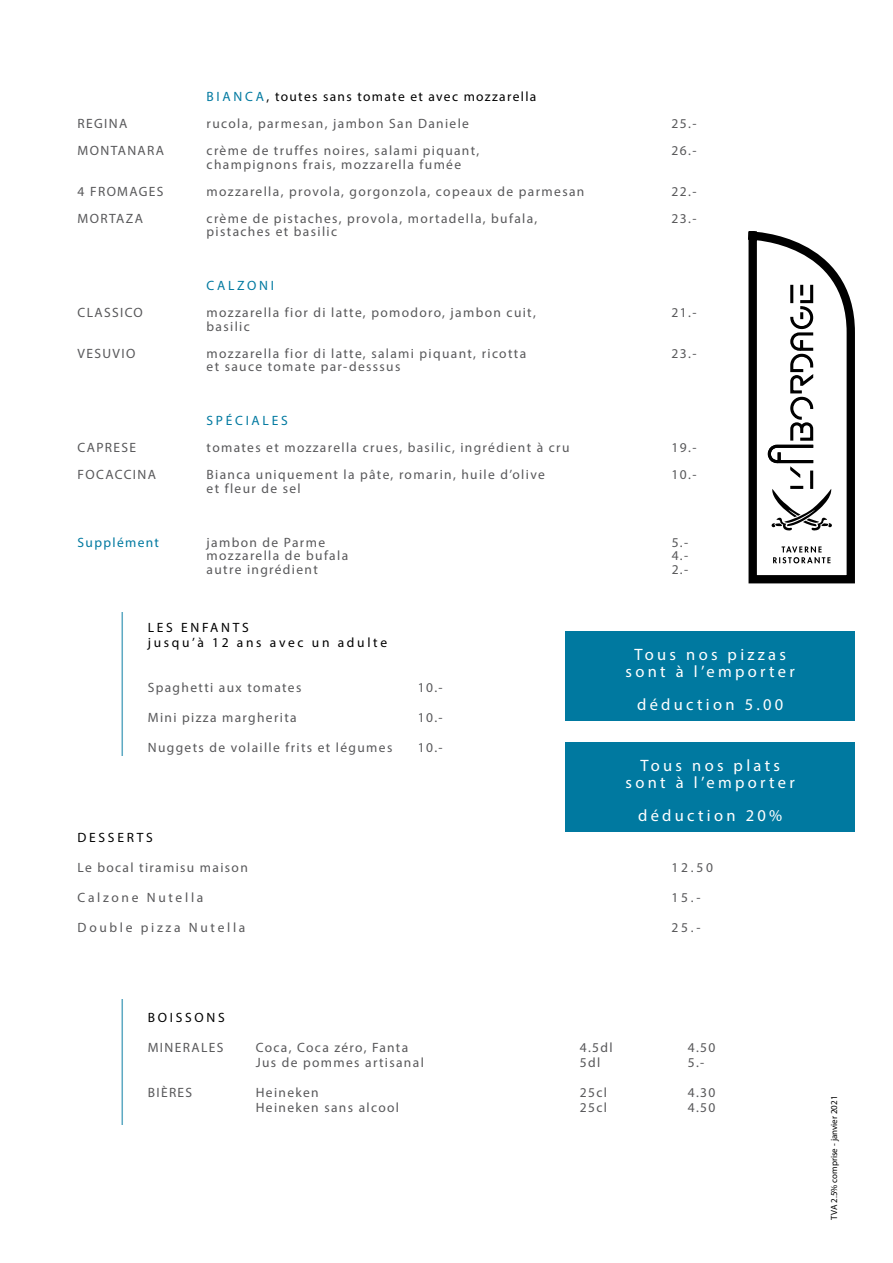
<style>
.page{position:relative;width:893px;height:1263px;background:#fff}
.page>*{position:absolute;margin:0;border:0;box-sizing:border-box;transform-origin:0 0}
.t1{font:18px "Minion Pro";color:#0079a0}
.t2{font:16.5px/16.5px "Myriad Pro";letter-spacing:.2em;color:#fff;text-align:center}
.t3{font:13.5px "Myriad Pro";letter-spacing:.1em;color:#58585a}
.t4{font:13.5px/15px "Myriad Pro";letter-spacing:.2em;color:#000}
.t5{font:13.5px "Myriad Pro";letter-spacing:.1em;color:#000}
.t6{font:13.5px "Myriad Pro";letter-spacing:.2em;color:#58585a}
.t7{font:13.5px "Myriad Pro";letter-spacing:.2em;color:#0079a0}
.t8{font:13.5px "Myriad Pro";letter-spacing:.1em;color:#0079a0}
.t9{font:9px "Myriad Pro";color:#000}
.s1{color:#0079a0}
</style>
<div class="page">
<svg style="left:748px;top:231px;width:107px;height:353px"></svg>
<div style="left:566px;top:742px;width:289px;height:90px;background:#0079a0"></div>
<div style="left:566px;top:631px;width:289px;height:90px;background:#0079a0"></div>
<p class="t5" style="left:207px;top:88px;width:331px"><span class="s1">BIANCA</span>, toutes sans tomate et avec mozzarella</p>
<p class="t3" style="left:78px;top:115px;width:51px">REGINA</p>
<p class="t3" style="left:207px;top:115px;width:264px">rucola, parmesan, jambon San Daniele</p>
<p class="t3" style="left:672px;top:115px;width:26px">25.-</p>
<p class="t3" style="left:78px;top:142px;width:88px">MONTANARA</p>
<p class="t3" style="left:207px;top:142px;width:274px">crème de truffes noires, salami piquant,</p>
<p class="t3" style="left:672px;top:142px;width:26px">26.-</p>
<p class="t3" style="left:207px;top:156px;width:256px">champignons frais, mozzarella fumée</p>
<p class="t3" style="left:78px;top:183px;width:87px">4 FROMAGES</p>
<p class="t3" style="left:207px;top:183px;width:379px">mozzarella, provola, gorgonzola, copeaux de parmesan</p>
<p class="t3" style="left:672px;top:183px;width:26px">22.-</p>
<p class="t3" style="left:78px;top:210px;width:67px">MORTAZA</p>
<p class="t3" style="left:207px;top:210px;width:332px">crème de pistaches, provola, mortadella, bufala,</p>
<p class="t3" style="left:672px;top:210px;width:26px">23.-</p>
<p class="t3" style="left:207px;top:223px;width:132px">pistaches et basilic</p>
<p class="t7" style="left:207px;top:277px;width:69px">CALZONI</p>
<p class="t3" style="left:78px;top:304px;width:67px">CLASSICO</p>
<p class="t3" style="left:207px;top:304px;width:331px">mozzarella fior di latte, pomodoro, jambon cuit,</p>
<p class="t3" style="left:672px;top:304px;width:26px">21.-</p>
<p class="t3" style="left:207px;top:318px;width:45px">basilic</p>
<p class="t3" style="left:78px;top:345px;width:59px">VESUVIO</p>
<p class="t3" style="left:207px;top:345px;width:321px">mozzarella fior di latte, salami piquant, ricotta</p>
<p class="t3" style="left:672px;top:345px;width:26px">23.-</p>
<p class="t3" style="left:207px;top:358px;width:195px">et sauce tomate par-desssus</p>
<p class="t7" style="left:207px;top:412px;width:83px">SPÉCIALES</p>
<p class="t3" style="left:78px;top:439px;width:60px">CAPRESE</p>
<p class="t3" style="left:207px;top:439px;width:364px">tomates et mozzarella crues, basilic, ingrédient à cru</p>
<p class="t3" style="left:672px;top:439px;width:26px">19.-</p>
<p class="t3" style="left:78px;top:466px;width:80px">FOCACCINA</p>
<p class="t3" style="left:207px;top:466px;width:340px">Bianca uniquement la pâte, romarin, huile d’olive</p>
<p class="t3" style="left:672px;top:466px;width:26px">10.-</p>
<p class="t3" style="left:207px;top:480px;width:96px">et fleur de sel</p>
<p class="t8" style="left:78px;top:534px;width:83px">Supplément</p>
<p class="t3" style="left:207px;top:534px;width:120px">jambon de Parme</p>
<p class="t3" style="left:672px;top:534px;width:18px">5.-</p>
<p class="t3" style="left:207px;top:547px;width:143px">mozzarella de bufala</p>
<p class="t3" style="left:672px;top:547px;width:18px">4.-</p>
<p class="t3" style="left:207px;top:561px;width:113px">autre ingrédient</p>
<p class="t3" style="left:672px;top:561px;width:18px">2.-</p>
<h1 class="t1" style="left:142px;top:612px;width:145px;rotate:90deg">________________</h1>
<p class="t4" style="left:148px;top:619px;width:241px">LES ENFANTS<br>jusqu’à 12 ans avec un adulte</p>
<p class="t3" style="left:148px;top:679px;width:155px">Spaghetti aux tomates</p>
<p class="t3" style="left:418px;top:679px;width:26px">10.-</p>
<p class="t3" style="left:148px;top:709px;width:150px">Mini pizza margherita</p>
<p class="t3" style="left:418px;top:709px;width:26px">10.-</p>
<p class="t3" style="left:148px;top:739px;width:246px">Nuggets de volaille frits et légumes</p>
<p class="t3" style="left:418px;top:739px;width:26px">10.-</p>
<p class="t2" style="left:626px;top:646px;width:171px">Tous nos pizzas sont à l’emporter</p>
<p class="t2" style="left:637px;top:696px;width:148px">déduction 5.00</p>
<p class="t2" style="left:626px;top:757px;width:171px">Tous nos plats sont à l’emporter</p>
<p class="t2" style="left:638px;top:807px;width:146px">déduction 20%</p>
<p class="t4" style="left:78px;top:830px;width:77px">DESSERTS</p>
<p class="t3" style="left:78px;top:859px;width:172px">Le bocal tiramisu maison</p>
<p class="t3" style="left:672px;top:859px;width:43px">12.50</p>
<p class="t6" style="left:78px;top:889px;width:127px">Calzone Nutella</p>
<p class="t3" style="left:672px;top:889px;width:30px">15.-</p>
<p class="t6" style="left:78px;top:919px;width:169px">Double pizza Nutella</p>
<p class="t3" style="left:672px;top:919px;width:30px">25.-</p>
<h1 class="t1" style="left:142px;top:999px;width:128px;rotate:90deg">______________</h1>
<p class="t4" style="left:148px;top:1010px;width:78px">BOISSONS</p>
<p class="t3" style="left:148px;top:1039px;width:77px">MINERALES</p>
<p class="t3" style="left:256px;top:1039px;width:154px">Coca, Coca zéro, Fanta</p>
<p class="t3" style="left:580px;top:1039px;width:34px">4.5dl</p>
<p class="t3" style="left:688px;top:1039px;width:29px">4.50</p>
<p class="t3" style="left:256px;top:1054px;width:170px">Jus de pommes artisanal</p>
<p class="t3" style="left:580px;top:1054px;width:22px">5dl</p>
<p class="t3" style="left:688px;top:1054px;width:18px">5.-</p>
<p class="t3" style="left:148px;top:1084px;width:46px">BIÈRES</p>
<p class="t3" style="left:256px;top:1084px;width:65px">Heineken</p>
<p class="t3" style="left:580px;top:1084px;width:29px">25cl</p>
<p class="t3" style="left:688px;top:1084px;width:29px">4.30</p>
<p class="t3" style="left:256px;top:1099px;width:145px">Heineken sans alcool</p>
<p class="t3" style="left:580px;top:1099px;width:29px">25cl</p>
<p class="t3" style="left:688px;top:1099px;width:29px">4.50</p>
<p class="t9" style="left:828px;top:1219px;width:125px;rotate:-90deg">TVA 2.5% comprise - janvier 2021</p>
</div>
